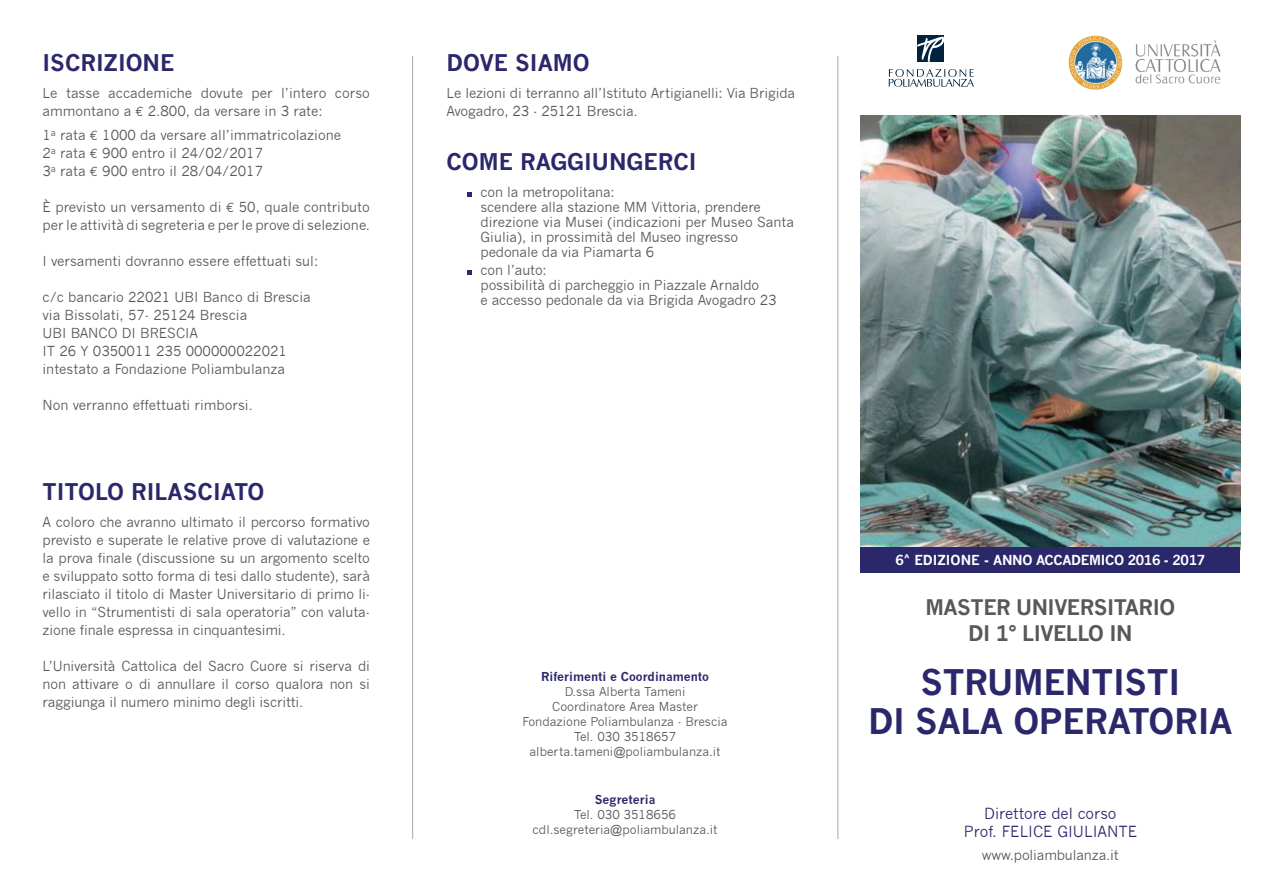
<style>
.page{position:relative;width:1263px;height:893px;background:#fff}
.page>*{position:absolute;margin:0;border:0;box-sizing:border-box;transform-origin:0 0}
.t1{font:700 34.5px/39px "News Gothic";letter-spacing:-.01em;color:#2b276b;text-align:center}
.t2{font:700 22.5px "News Gothic";color:#2b276b}
.t3{font:700 21px/25.5px "News Gothic";letter-spacing:-.025em;color:#57585a;text-align:center}
.t4{font:15px/18px "News Gothic";color:#2b276b;text-align:center}
.t5{font:13.5px/18px "News Gothic";color:#57585a}
.t6{font:700 13.5px "News Gothic";letter-spacing:-.025em;color:#fff}
.t7{font:12px/15px "News Gothic";color:#57585a;text-align:center}
.t8{font:700 12px "News Gothic";color:#2b276b}
.s1{font-family:"Euro Mono"}
</style>
<div class="page">
<img style="left:860px;top:116px;width:380px;height:431px">
<div style="left:860px;top:547px;width:380px;height:26px;background:#2b276b"></div>
<img style="left:1068px;top:36px;width:54px;height:54px;border-radius:27px">
<img style="left:1135px;top:40px;width:86px;height:44px">
<svg style="left:889px;top:69px;width:85px;height:18px"></svg>
<div style="left:917px;top:36px;width:27px;height:26px;background:#002340"></div>
<svg style="left:917px;top:37px;width:27px;height:25px"></svg>
<hr style="left:412px;top:56px;width:1px;height:783px;background:#a8a9ad">
<hr style="left:838px;top:56px;width:1px;height:783px;background:#a8a9ad">
<svg style="left:468px;top:193px;width:4px;height:4px"></svg>
<svg style="left:468px;top:271px;width:4px;height:4px"></svg>
<h2 class="t2" style="left:43px;top:49px;width:133px">ISCRIZIONE</h2>
<p class="t5" style="left:43px;top:84px;width:329px">Le tasse accademiche dovute per l’intero corso ammontano a <span class="s1">E</span> 2.800, da versare in 3 rate:</p>
<p class="t5" style="left:43px;top:126px;width:300px">1<sup>a</sup> rata <span class="s1">E</span> 1000 da versare all’immatricolazione<br>2<sup>a</sup> rata <span class="s1">E</span> 900 entro il 24/02/2017<br>3<sup>a</sup> rata <span class="s1">E</span> 900 entro il 28/04/2017</p>
<p class="t5" style="left:43px;top:198px;width:329px">È previsto un versamento di <span class="s1">E</span> 50, quale contributo per le attività di segreteria e per le prove di selezione.</p>
<p class="t5" style="left:43px;top:252px;width:277px">I versamenti dovranno essere effettuati sul:</p>
<p class="t5" style="left:43px;top:288px;width:270px">c/c bancario 22021 UBI Banco di Brescia via Bissolati, 57- 25124 Brescia<br>UBI BANCO DI BRESCIA<br>IT 26 Y 0350011 235 000000022021 intestato a Fondazione Poliambulanza</p>
<p class="t5" style="left:43px;top:396px;width:212px">Non verranno effettuati rimborsi.</p>
<h2 class="t2" style="left:446px;top:49px;width:145px">DOVE SIAMO</h2>
<p class="t5" style="left:446px;top:84px;width:350px">Le lezioni di terranno all’Istituto Artigianelli: Via Brigida<br>Avogadro, 23 - 25121 Brescia.</p>
<h2 class="t2" style="left:446px;top:148px;width:252px">COME RAGGIUNGERCI</h2>
<p class="t5" style="left:480px;top:185px;width:315px;line-height:15px">con la metropolitana:<br>scendere alla stazione MM Vittoria, prendere direzione via Musei (indicazioni per Museo Santa Giulia), in prossimità del Museo ingresso pedonale da via Piamarta 6</p>
<p class="t5" style="left:480px;top:263px;width:297px;line-height:15px">con l’auto:<br>possibilità di parcheggio in Piazzale Arnaldo<br>e accesso pedonale da via Brigida Avogadro 23</p>
<h2 class="t2" style="left:43px;top:478px;width:223px">TITOLO RILASCIATO</h2>
<p class="t5" style="left:43px;top:513px;width:329px;text-align:justify">A coloro che avranno ultimato il percorso formativo previsto e superate le relative prove di valutazione e la prova finale (discussione su un argomento scelto e sviluppato sotto forma di tesi dallo studente), sarà rilasciato il titolo di Master Universitario di primo li&shy;vello in “Strumentisti di sala operatoria” con valuta&shy;zione finale espressa in cinquantesimi.</p>
<p class="t5" style="left:43px;top:657px;width:329px;text-align:justify">L’Università Cattolica del Sacro Cuore si riserva di non attivare o di annullare il corso qualora non si raggiunga il numero minimo degli iscritti.</p>
<p class="t8" style="left:541px;top:670px;width:169px">Riferimenti e Coordinamento</p>
<p class="t7" style="left:523px;top:685px;width:206px">D.ssa Alberta Tameni<br>Coordinatore Area Master<br>Fondazione Poliambulanza - Brescia<br>Tel. 030 3518657 alberta.tameni@poliambulanza.it</p>
<p class="t8" style="left:595px;top:793px;width:62px">Segreteria</p>
<p class="t7" style="left:533px;top:808px;width:186px">Tel. 030 3518656 cdl.segreteria@poliambulanza.it</p>
<p class="t6" style="left:895px;top:551px;width:311px">6<sup>^</sup> EDIZIONE - ANNO ACCADEMICO 2016 - 2017</p>
<h3 class="t3" style="left:925px;top:595px;width:251px">MASTER UNIVERSITARIO<br>DI 1° LIVELLO IN</h3>
<h1 class="t1" style="left:868px;top:662px;width:366px">STRUMENTISTI<br>DI SALA OPERATORIA</h1>
<p class="t4" style="left:964px;top:805px;width:175px">Direttore del corso<br>Prof. FELICE GIULIANTE</p>
<p class="t5" style="left:982px;top:847px;width:139px">www.poliambulanza.it</p>
</div>
